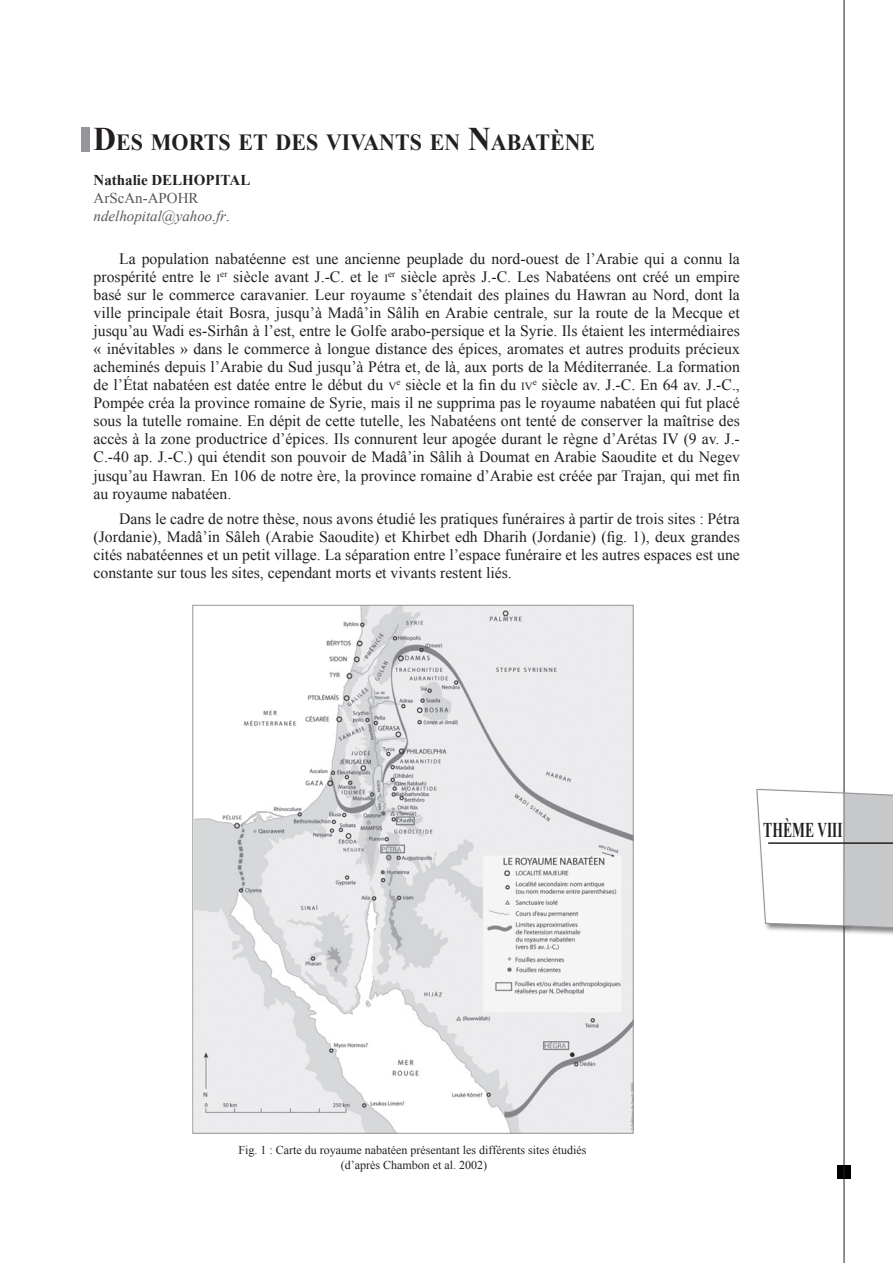
<style>
.page{position:relative;width:893px;height:1263px;background:#fff}
.page>*{position:absolute;margin:0;border:0;box-sizing:border-box;transform-origin:0 0}
.t1{font:700 23.1px "Times New Roman";color:#231f20;scale:.95 1}
.t2{font:700 21px "Times New Roman";color:#231f20;scale:.65 1}
.t3{font:15.75px/18px "Times New Roman";color:#231f20;text-align:justify}
.t4{font:italic 15px/18px "Times New Roman";color:#57585a}
.t5{font:700 15px "Times New Roman";color:#231f20}
.t6{font:12px/15px "Times New Roman";color:#231f20;text-align:center}
.s1{font-size:33px}
.s2{font-style:normal}
.s3{font-style:normal;font-size:12.75px;color:#040503}
.s4{font-size:10.95px}
</style>
<div class="page">
<div style="left:837px;top:1165px;width:14px;height:13px;background:#000"></div>
<hr style="left:844px;top:0;width:1px;height:1263px;background:#231f20">
<div style="left:755px;top:788px;width:98px;height:146px;background:#231f20;opacity:.55"></div>
<div style="left:842px;top:792px;width:51px;height:144px;background:#231f20;opacity:.55"></div>
<svg style="left:756px;top:788px;width:137px;height:141px"></svg>
<hr style="left:768px;top:842px;width:125px;height:2px;background:#231f20">
<div style="left:81px;top:128px;width:8px;height:24px;background:#939598"></div>
<img style="left:194px;top:607px;width:438px;height:525px">
<h1 class="t1" style="left:94px;top:126px;width:530px"><span class="s1">D</span>ES MORTS ET DES VIVANTS EN <span class="s1">N</span>ABATÈNE</h1>
<p class="t5" style="left:94px;top:170px;width:158px">Nathalie Delhopital</p>
<p class="t4" style="left:94px;top:189px;width:137px"><span class="s2">ArScAn-APOHR </span>ndelhopital@yahoo.fr<span class="s3">.</span></p>
<p class="t3" style="left:94px;top:250px;width:648px;text-indent:26px">La population nabatéenne est une ancienne peuplade du nord-ouest de l’Arabie qui a connu la prospérité entre le <span class="s4">i</span><sup>er</sup> siècle avant J.-C. et le <span class="s4">i</span><sup>er</sup> siècle après J.-C. Les Nabatéens ont créé un empire basé sur le commerce caravanier. Leur royaume s’étendait des plaines du Hawran au Nord, dont la ville principale était Bosra, jusqu’à Madâ’in Sâlih en Arabie centrale, sur la route de la Mecque et jusqu’au Wadi es-Sirhân à l’est, entre le Golfe arabo-persique et la Syrie. Ils étaient les intermédiaires « inévitables » dans le commerce à longue distance des épices, aromates et autres produits précieux acheminés depuis l’Arabie du Sud jusqu’à Pétra et, de là, aux ports de la Méditerranée. La formation de l’État nabatéen est datée entre le début du <span class="s4">v</span><sup>e</sup> siècle et la fin du <span class="s4">iv</span><sup>e</sup> siècle av. J.-C. En 64 av. J.-C., Pompée créa la province romaine de Syrie, mais il ne supprima pas le royaume nabatéen qui fut placé sous la tutelle romaine. En dépit de cette tutelle, les Nabatéens ont tenté de conserver la maîtrise des accès à la zone productrice d’épices. Ils connurent leur apogée durant le règne d’Arétas IV (9 av. J.- C.-40 ap. J.-C.) qui étendit son pouvoir de Madâ’in Sâlih à Doumat en Arabie Saoudite et du Negev jusqu’au Hawran. En 106 de notre ère, la province romaine d’Arabie est créée par Trajan, qui met fin au royaume nabatéen.</p>
<p class="t3" style="left:94px;top:509px;width:648px;text-indent:26px">Dans le cadre de notre thèse, nous avons étudié les pratiques funéraires à partir de trois sites : Pétra (Jordanie), Madâ’in Sâleh (Arabie Saoudite) et Khirbet edh Dharih (Jordanie) (fig. 1), deux grandes cités nabatéennes et un petit village. La séparation entre l’espace funéraire et les autres espaces est une constante sur tous les sites, cependant morts et vivants restent liés.</p>
<h2 class="t2" style="left:763px;top:815px;width:123px">THÈME VIII</h2>
<p class="t6" style="left:239px;top:1142px;width:349px">Fig. 1 : Carte du royaume nabatéen présentant les différents sites étudiés (d’après Chambon et al. 2002)</p>
</div>
